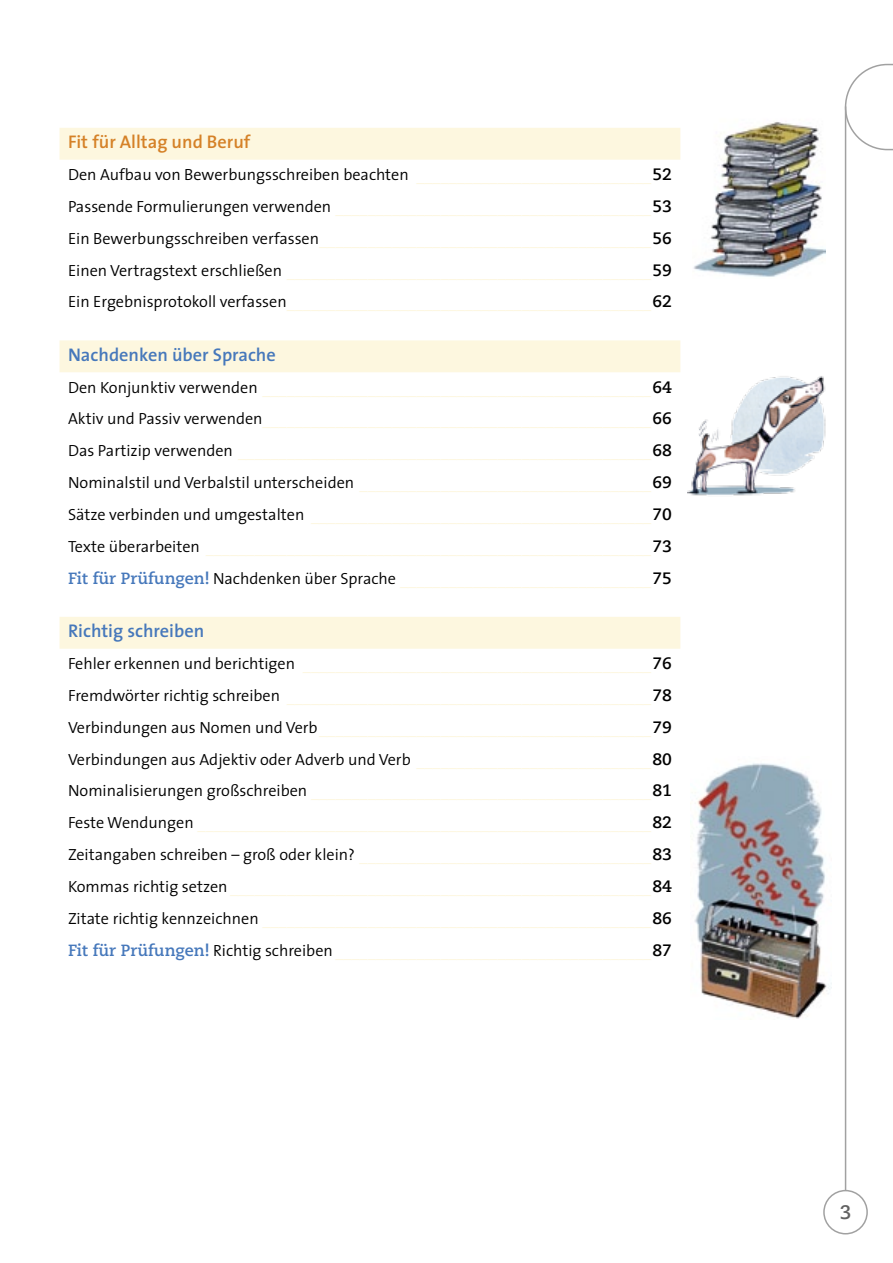
<style>
.page{position:relative;width:893px;height:1263px;background:#fff}
.page>*{position:absolute;margin:0;border:0;box-sizing:border-box;transform-origin:0 0}
._81_Seitenzahl_Inhal{font:700 19.5px "Caecilia LT Std";color:#626262}
._61_1_Inhalt_1_blau{font:700 18.3px "The Sans CV Semi";color:#4678bb}
._61_Inhalt_1{font:700 18.3px "The Sans CV Semi";color:#d58127}
._62_Inhalt{font:300 16.2px "The Sans CV Semi";color:#fdf7df}
._62_Inhalt-2{font:300 16.2px "The Sans CV Semi";color:#000}
.s1{color:#fdf7df}
.s2{font-family:"Caecilia LT Std";font-weight:700;font-size:16.5px}
.s3{color:#000}
.s4{font-family:"Caecilia LT Std";font-weight:700;font-size:16.5px;color:#000}
.s5{font-family:"Caecilia LT Std";font-weight:700;color:#4678bb}
</style>
<div class="page">
<svg style="left:844px;top:63px;width:49px;height:88px"></svg>
<hr style="left:845px;top:106px;width:1px;height:1093px;background:#a1a1a1">
<div style="left:824px;top:1190px;width:43px;height:44px;background:#fff;border-radius:50%"></div>
<div style="left:823px;top:1190px;width:45px;height:44px;border:2px solid #a1a1a1;border-radius:50%"></div>
<div style="left:60px;top:128px;width:620px;height:32px;background:#fdf7df"></div>
<div style="left:60px;top:340px;width:620px;height:32px;background:#fdf7df"></div>
<div style="left:60px;top:617px;width:620px;height:32px;background:#fdf7df"></div>
<img style="left:690px;top:763px;width:140px;height:256px">
<img style="left:687px;top:376px;width:139px;height:120px">
<img style="left:693px;top:122px;width:132px;height:155px">
<p class="_61_Inhalt_1" style="left:68px;top:127px;width:184px">Fit für Alltag und Beruf</p>
<p class="_62_Inhalt-2" style="left:68px;top:161px;width:605px">Den Aufbau von Bewerbungsschreiben beachten <span class="s1">_____________________________</span><span class="s2">52</span></p>
<p class="_62_Inhalt" style="left:68px;top:193px;width:605px"><span class="s3">Passende Formulierungen verwenden</span> _______________________________________<span class="s4">53</span></p>
<p class="_62_Inhalt" style="left:68px;top:225px;width:605px"><span class="s3">Ein Bewerbungsschreiben verfassen</span>_________________________________________<span class="s4">56</span></p>
<p class="_62_Inhalt" style="left:68px;top:257px;width:605px"><span class="s3">Einen Vertragstext erschließen</span> _____________________________________________<span class="s4">59</span></p>
<p class="_62_Inhalt" style="left:68px;top:289px;width:605px"><span class="s3">Ein Ergebnisprotokoll verfassen</span>_____________________________________________<span class="s4">62</span></p>
<p class="_61_1_Inhalt_1_blau" style="left:68px;top:339px;width:209px">Nachdenken über Sprache</p>
<p class="_62_Inhalt" style="left:68px;top:374px;width:605px"><span class="s3">Den Konjunktiv verwenden</span> ________________________________________________<span class="s4">64</span></p>
<p class="_62_Inhalt" style="left:68px;top:405px;width:605px"><span class="s3">Aktiv und Passiv verwenden</span>________________________________________________<span class="s4">66</span></p>
<p class="_62_Inhalt" style="left:68px;top:437px;width:605px"><span class="s3">Das Partizip verwenden</span> ___________________________________________________<span class="s4">68</span></p>
<p class="_62_Inhalt-2" style="left:68px;top:469px;width:605px">Nominalstil und Verbalstil unterscheiden <span class="s1">____________________________________</span><span class="s2">69</span></p>
<p class="_62_Inhalt" style="left:68px;top:501px;width:605px"><span class="s3">Sätze verbinden und umgestalten</span> __________________________________________<span class="s4">70</span></p>
<p class="_62_Inhalt" style="left:68px;top:533px;width:605px"><span class="s3">Texte überarbeiten</span> _______________________________________________________<span class="s4">73</span></p>
<p class="_62_Inhalt" style="left:68px;top:565px;width:605px"><span class="s5">Fit für Prüfungen!</span> <span class="s3">Nachdenken über Sprache</span> _______________________________<span class="s4">75</span></p>
<p class="_61_1_Inhalt_1_blau" style="left:68px;top:615px;width:138px">Richtig schreiben</p>
<p class="_62_Inhalt" style="left:68px;top:650px;width:605px"><span class="s3">Fehler erkennen und berichtigen</span> ___________________________________________<span class="s4">76</span></p>
<p class="_62_Inhalt" style="left:68px;top:682px;width:605px"><span class="s3">Fremdwörter richtig schreiben</span> _____________________________________________<span class="s4">78</span></p>
<p class="_62_Inhalt" style="left:68px;top:714px;width:605px"><span class="s3">Verbindungen aus Nomen und Verb</span>_________________________________________<span class="s4">79</span></p>
<p class="_62_Inhalt-2" style="left:68px;top:746px;width:605px">Verbindungen aus Adjektiv oder Adverb und Verb <span class="s1">_____________________________</span><span class="s2">80</span></p>
<p class="_62_Inhalt" style="left:68px;top:777px;width:605px"><span class="s3">Nominalisierungen großschreiben</span> __________________________________________<span class="s4">81</span></p>
<p class="_62_Inhalt" style="left:68px;top:809px;width:605px"><span class="s3">Feste Wendungen</span> ________________________________________________________<span class="s4">82</span></p>
<p class="_62_Inhalt" style="left:68px;top:841px;width:605px"><span class="s3">Zeitangaben schreiben – groß oder klein?</span> ____________________________________<span class="s4">83</span></p>
<p class="_62_Inhalt" style="left:68px;top:873px;width:605px"><span class="s3">Kommas richtig setzen</span> ____________________________________________________<span class="s4">84</span></p>
<p class="_62_Inhalt" style="left:68px;top:905px;width:605px"><span class="s3">Zitate richtig kennzeichnen</span> ________________________________________________<span class="s4">86</span></p>
<p class="_62_Inhalt" style="left:68px;top:937px;width:605px"><span class="s5">Fit für Prüfungen!</span> <span class="s3">Richtig schreiben</span> _______________________________________<span class="s4">87</span></p>
<p class="_81_Seitenzahl_Inhal" style="left:840px;top:1200px;width:13px">3</p>
</div>
